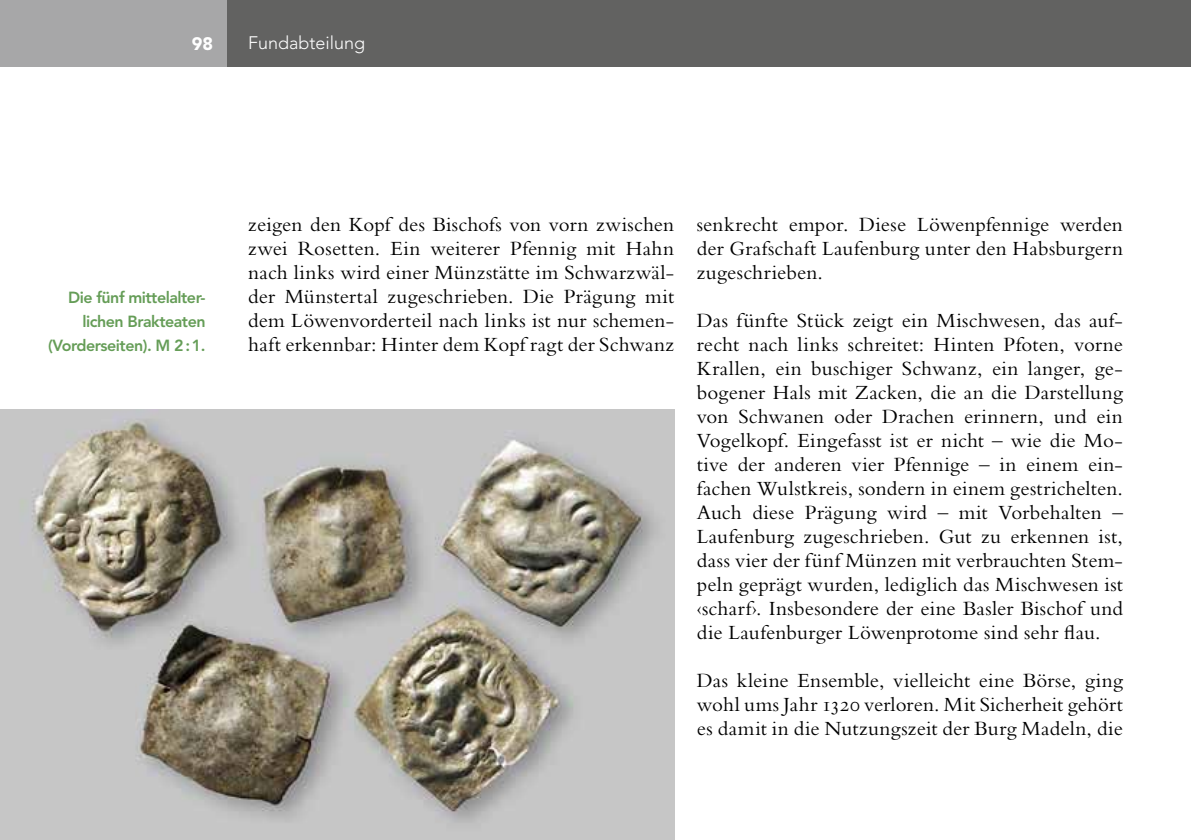
<style>
.page{position:relative;width:1191px;height:840px;background:#fff}
.page>*{position:absolute;margin:0;border:0;box-sizing:border-box;transform-origin:0 0}
.t1{font:21px/24px "Bembo Std";letter-spacing:.01em;color:#000;text-align:justify}
.t2{font:300 18px "Avenir LT Std";color:#fff}
.t3{font:900 18px "Avenir LT Std";color:#fff}
.t4{font:800 16px/24px "Avenir LT Std";letter-spacing:-.03em;color:#659d57;text-align:right}
</style>
<div class="page">
<div style="left:0;top:0;width:227px;height:67px;background:#a7a7a8"></div>
<div style="left:227px;top:0;width:964px;height:67px;background:#626261"></div>
<img style="left:0;top:409px;width:674px;height:430px">
<p class="t3" style="left:192px;top:33px;width:23px">98</p>
<p class="t2" style="left:248px;top:32px;width:119px">Fundabteilung</p>
<p class="t4" style="left:48px;top:285px;width:159px">Die fünf mittelalter&shy;lichen Brakteaten (Vorderseiten). M 2:1.</p>
<p class="t1" style="left:248px;top:211px;width:427px">zeigen den Kopf des Bischofs von vorn zwischen zwei Rosetten. Ein weiterer Pfennig mit Hahn nach links wird einer Münzstätte im Schwarzwäl&shy;der Münstertal zugeschrieben. Die Prägung mit dem Löwenvorderteil nach links ist nur schemen&shy;haft erkennbar: Hinter dem Kopf ragt der Schwanz</p>
<p class="t1" style="left:697px;top:211px;width:427px">senkrecht empor. Diese Löwenpfennige werden der Grafschaft Laufenburg unter den Habsburgern zugeschrieben.</p>
<p class="t1" style="left:697px;top:307px;width:428px">Das fünfte Stück zeigt ein Mischwesen, das auf&shy;recht nach links schreitet: Hinten Pfoten, vorne Krallen, ein buschiger Schwanz, ein langer, ge&shy;bogener Hals mit Zacken, die an die Darstellung von Schwanen oder Drachen erinnern, und ein Vogelkopf. Eingefasst ist er nicht – wie die Mo&shy;tive der anderen vier Pfennige – in einem ein&shy;fachen Wulstkreis, sondern in einem gestrichelten.<br>Auch diese Prägung wird – mit Vorbehalten – Laufenburg zugeschrieben. Gut zu erkennen ist, dass vier der fünf Münzen mit verbrauchten Stem&shy;peln geprägt wurden, lediglich das Mischwesen ist ‹scharf›. Insbesondere der eine Basler Bischof und die Laufenburger Löwenprotome sind sehr flau.</p>
<p class="t1" style="left:697px;top:668px;width:428px">Das kleine Ensemble, vielleicht eine Börse, ging wohl ums Jahr 1320 verloren. Mit Sicherheit gehört es damit in die Nutzungszeit der Burg Madeln, die</p>
</div>
